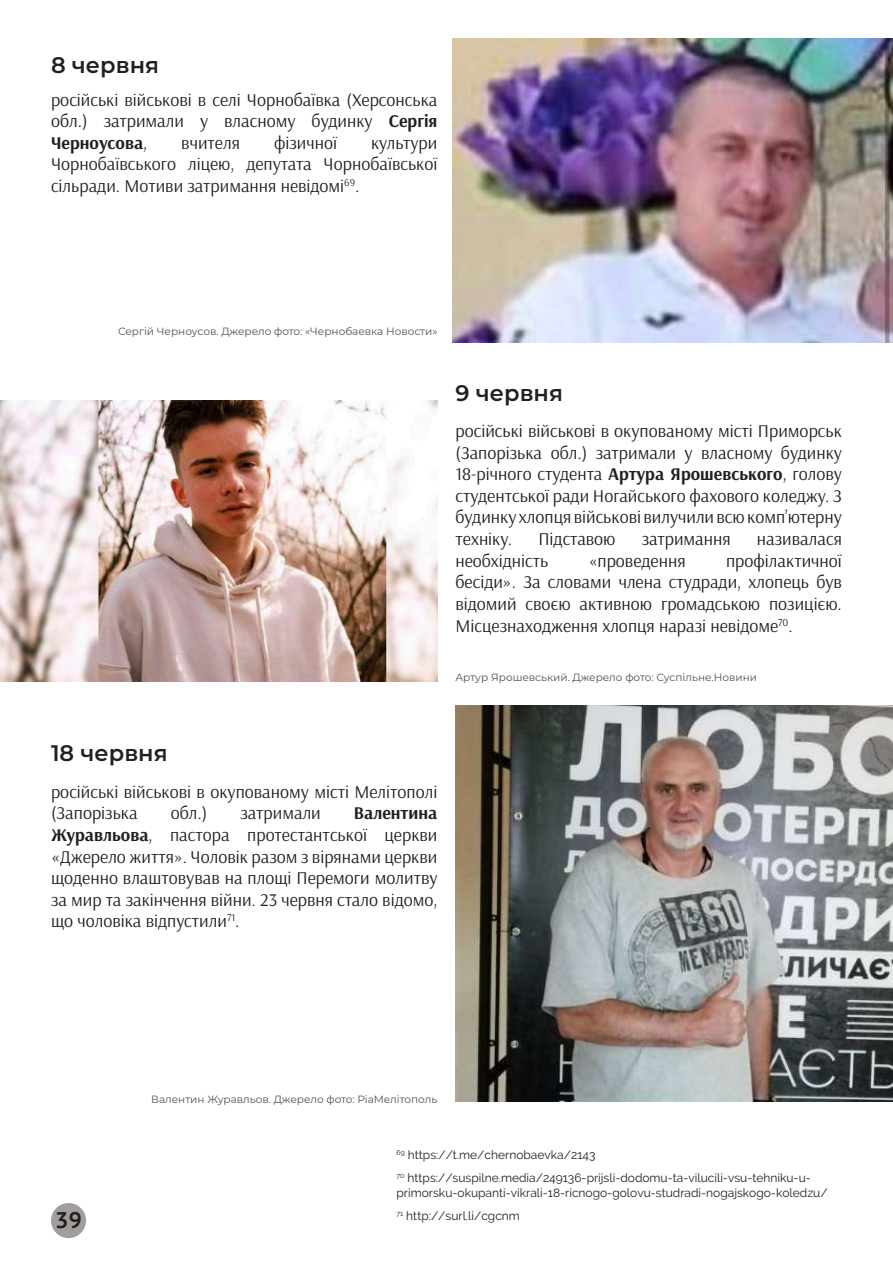
<style>
.page{position:relative;width:893px;height:1263px;background:#fff}
.page>*{position:absolute;margin:0;border:0;box-sizing:border-box;transform-origin:0 0}
.t1{font:600 22.5px "Montserrat";color:#231f20}
.t2{font:700 22.5px "PT Mono";color:#231f20}
.t3{font:18px/21.6px "Arsenal";color:#231f20;text-align:justify}
.t4{font:12px/23px "Raleway";color:#231f20}
.t5{font:10.5px "Montserrat";color:#4f5252}
.s1{font-weight:700}
</style>
<div class="page">
<img style="left:452px;top:38px;width:441px;height:304px">
<img style="left:0;top:401px;width:437px;height:280px">
<img style="left:455px;top:705px;width:438px;height:396px">
<div style="left:51px;top:1203px;width:35px;height:35px;background:#a39e9c;border-radius:50%"></div>
<p class="t1" style="left:51px;top:49px;width:110px">8 червня</p>
<p class="t3" style="left:51px;top:89px;width:388px">російські військові в селі Чорнобаївка (Херсонська обл.) затримали у власному будинку <span class="s1">Сергія Черноусова</span>,</p>
<p class="t3" style="left:181px;top:132px;width:60px">вчителя</p>
<p class="t3" style="left:274px;top:132px;width:65px">фізичної</p>
<p class="t3" style="left:51px;top:132px;width:388px;text-indent:320px">культури Чорнобаївського ліцею, депутата Чорнобаївської сільради. Мотиви затримання невідомі<sup>69</sup>.</p>
<p class="t5" style="left:118px;top:324px;width:321px">Сергій Черноусов. Джерело фото: «Чернобаевка Новости»</p>
<p class="t1" style="left:455px;top:377px;width:109px">9 червня</p>
<p class="t3" style="left:455px;top:420px;width:388px">російські військові в окупованому місті Приморськ (Запорізька обл.) затримали у власному будинку 18-річного студента <span class="s1">Артура Ярошевського</span>, голову студентської ради Ногайського фахового коледжу. З будинку хлопця військові вилучили всю комп’ютерну техніку.</p>
<p class="t3" style="left:538px;top:528px;width:79px">Підставою</p>
<p class="t3" style="left:642px;top:528px;width:91px">затримання</p>
<p class="t3" style="left:757px;top:528px;width:87px">називалася</p>
<p class="t3" style="left:455px;top:550px;width:94px">необхідність</p>
<p class="t3" style="left:589px;top:550px;width:98px">«проведення</p>
<p class="t3" style="left:455px;top:550px;width:388px;text-indent:271px">профілактичної бесіди». За словами члена студради, хлопець був відомий своєю активною громадською позицією.<br>Місцезнаходження хлопця наразі невідоме<sup>70</sup>.</p>
<p class="t5" style="left:455px;top:670px;width:303px">Артур Ярошевський. Джерело фото: Суспільне.Новини</p>
<p class="t1" style="left:51px;top:737px;width:118px">18 червня</p>
<p class="t3" style="left:51px;top:781px;width:388px">російські військові в окупованому місті Мелітополі (Запорізька</p>
<p class="t3" style="left:171px;top:803px;width:38px">обл.)</p>
<p class="t3" style="left:240px;top:803px;width:82px">затримали</p>
<p class="t3" style="left:51px;top:803px;width:388px;text-indent:303px"><span class="s1">Валентина Журавльова</span>, пастора протестантської церкви «Джерело життя». Чоловік разом з вірянами церкви щоденно влаштовував на площі Перемоги молитву за мир та закінчення війни. 23 червня стало відомо, що чоловіка відпустили<sup>71</sup>.</p>
<p class="t5" style="left:151px;top:1092px;width:288px">Валентин Журавльов. Джерело фото: РіаМелітополь</p>
<p class="t2" style="left:55px;top:1207px;width:28px">39</p>
<p class="t4" style="left:396px;top:1143px;width:416px"><sup>69</sup> https://t.me/chernobaevka/2143<br><sup>70</sup> https://suspilne.media/249136-prijsli-dodomu-ta-vilucili-vsu-tehniku-u-</p>
<p class="t4" style="left:396px;top:1181px;width:433px">primorsku-okupanti-vikrali-18-ricnogo-golovu-studradi-nogajskogo-koledzu/<br><sup>71</sup> http://surl.li/cgcnm</p>
</div>
